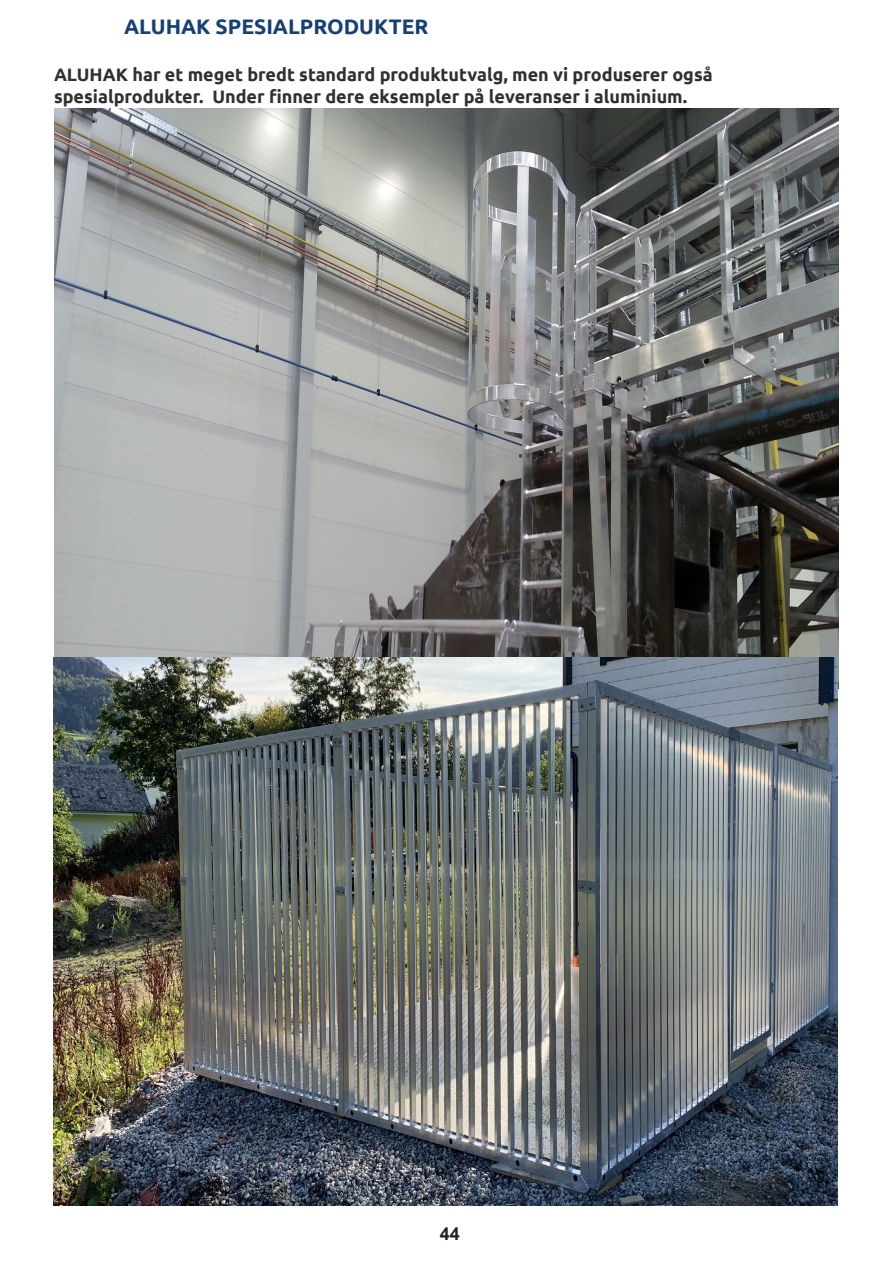
<style>
.page{position:relative;width:893px;height:1263px;background:#fff}
.page>*{position:absolute;margin:0;border:0;box-sizing:border-box;transform-origin:0 0}
.Innhold-_heading_1{font:700 21px "Ubuntu";color:#174075}
.t1{font:700 18px "Ubuntu";color:#312f30}
.t2{font:700 18px "Arial";color:#231f20}
</style>
<div class="page">
<img style="left:54px;top:108px;width:785px;height:580px">
<img style="left:53px;top:658px;width:785px;height:547px">
<p class="Innhold-_heading_1" style="left:124px;top:14px;width:306px">ALUHAK SPESIALPRODUKTER</p>
<p class="t1" style="left:54px;top:64px;width:660px">ALUHAK har et meget bredt standard produktutvalg, men vi produserer også</p>
<p class="t1" style="left:54px;top:86px;width:635px">spesialprodukter. Under finner dere eksempler på leveranser i aluminium.</p>
<p class="t2" style="left:440px;top:1221px;width:22px">44</p>
</div>
